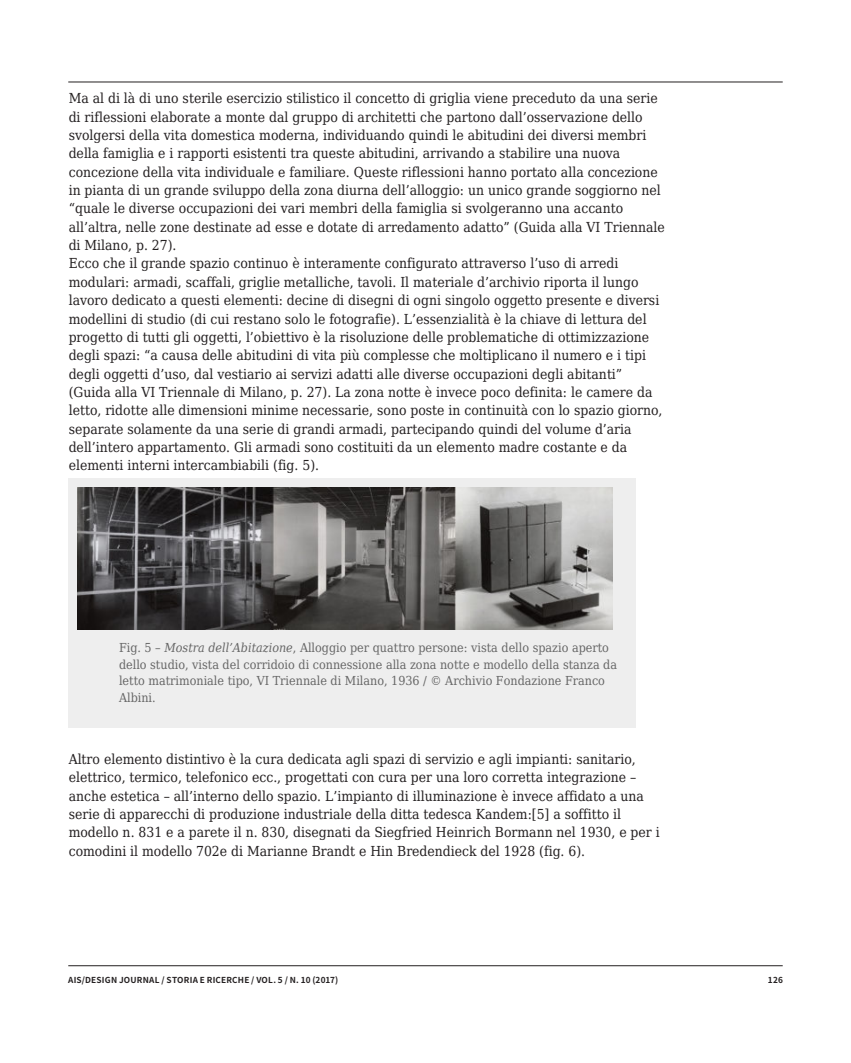
<style>
.page{position:relative;width:851px;height:1063px;background:#fff}
.page>*{position:absolute;margin:0;border:0;box-sizing:border-box;transform-origin:0 0}
.t1{font:13.8px/18.3px "DejaVu Serif Condensed";color:#231f20}
.t2{font:12.45px/16.5px "DejaVu Serif Condensed";color:#666}
.t3{font:700 8.25px "Noto Sans SC";letter-spacing:.025em;color:#231f20}
.s1{font-style:italic}
</style>
<div class="page">
<hr style="left:68px;top:82px;width:714px;height:1px;background:#231f20">
<hr style="left:68px;top:965px;width:714px;height:1px;background:#231f20">
<div style="left:68px;top:478px;width:567px;height:250px;background:#eee"></div>
<img style="left:78px;top:488px;width:534px;height:142px">
<p class="t1" style="left:69px;top:89px;width:597px">Ma al di là di uno sterile esercizio stilistico il concetto di griglia viene preceduto da una serie di riflessioni elaborate a monte dal gruppo di architetti che partono dall’osservazione dello svolgersi della vita domestica moderna, individuando quindi le abitudini dei diversi membri della famiglia e i rapporti esistenti tra queste abitudini, arrivando a stabilire una nuova concezione della vita individuale e familiare. Queste riflessioni hanno portato alla concezione in pianta di un grande sviluppo della zona diurna dell’alloggio: un unico grande soggiorno nel “quale le diverse occupazioni dei vari membri della famiglia si svolgeranno una accanto all’altra, nelle zone destinate ad esse e dotate di arredamento adatto” (Guida alla VI Triennale di Milano, p. 27).<br>Ecco che il grande spazio continuo è interamente configurato attraverso l’uso di arredi modulari: armadi, scaffali, griglie metalliche, tavoli. Il materiale d’archivio riporta il lungo lavoro dedicato a questi elementi: decine di disegni di ogni singolo oggetto presente e diversi modellini di studio (di cui restano solo le fotografie). L’essenzialità è la chiave di lettura del progetto di tutti gli oggetti, l’obiettivo è la risoluzione delle problematiche di ottimizzazione degli spazi: “a causa delle abitudini di vita più complesse che moltiplicano il numero e i tipi degli oggetti d’uso, dal vestiario ai servizi adatti alle diverse occupazioni degli abitanti” (Guida alla VI Triennale di Milano, p. 27). La zona notte è invece poco definita: le camere da letto, ridotte alle dimensioni minime necessarie, sono poste in continuità con lo spazio giorno, separate solamente da una serie di grandi armadi, partecipando quindi del volume d’aria dell’intero appartamento. Gli armadi sono costituiti da un elemento madre costante e da elementi interni intercambiabili (fig. 5).</p>
<p class="t2" style="left:119px;top:639px;width:499px">Fig. 5 – <span class="s1">Mostra dell’Abitazione</span>, Alloggio per quattro persone: vista dello spazio aperto dello studio, vista del corridoio di connessione alla zona notte e modello della stanza da letto matrimoniale tipo, VI Triennale di Milano, 1936 / © Archivio Fondazione Franco Albini.</p>
<p class="t1" style="left:69px;top:749px;width:592px">Altro elemento distintivo è la cura dedicata agli spazi di servizio e agli impianti: sanitario, elettrico, termico, telefonico ecc., progettati con cura per una loro corretta integrazione – anche estetica – all’interno dello spazio. L’impianto di illuminazione è invece affidato a una serie di apparecchi di produzione industriale della ditta tedesca Kandem:[5] a soffitto il modello n. 831 e a parete il n. 830, disegnati da Siegfried Heinrich Bormann nel 1930, e per i comodini il modello 702e di Marianne Brandt e Hin Bredendieck del 1928 (fig. 6).</p>
<p class="t3" style="left:68px;top:975px;width:271px">AIS/DESIGN JOURNAL / STORIA E RICERCHE / VOL. 5 / N. 10 (2017)</p>
<p class="t3" style="left:767px;top:975px;width:17px">126</p>
</div>
